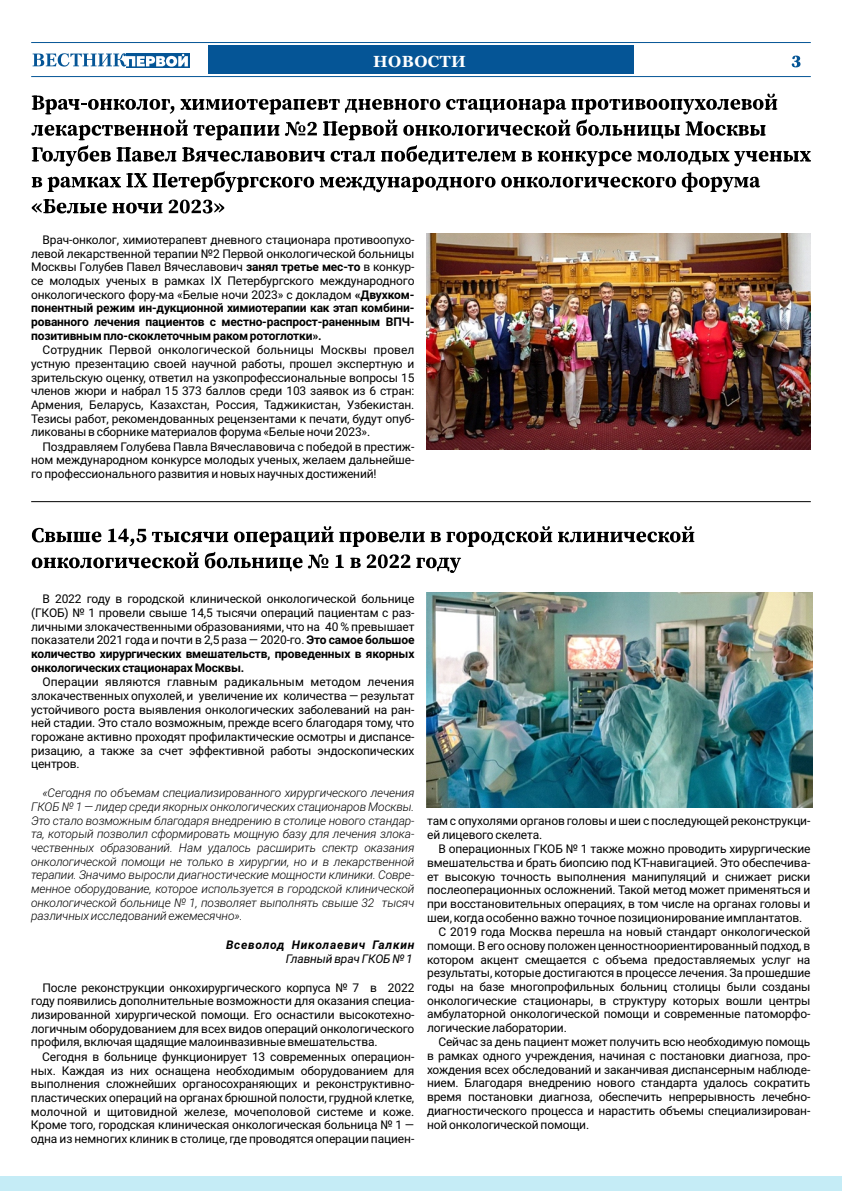
<style>
.page{position:relative;width:842px;height:1191px;background:#fff}
.page>*{position:absolute;margin:0;border:0;box-sizing:border-box;transform-origin:0 0}
.t1{font:700 16px "Georgia";letter-spacing:.025em;color:#fff}
.t2{font:12px/13.7px "Roboto";letter-spacing:-.01em;color:#000;text-align:justify}
.t3{font:italic 300 12px/13.7px "Roboto";letter-spacing:-.01em;color:#000;text-align:justify}
.t4{font:italic 700 12px "Roboto";letter-spacing:.06em;color:#000}
.t5{font:italic 12px "Roboto";letter-spacing:-.015em;color:#000}
.s1{font-weight:700}
</style>
<div class="page">
<img style="left:426px;top:233px;width:384px;height:216px">
<hr style="left:31px;top:42px;width:780px;height:1px;background:#055596">
<hr style="left:31px;top:76px;width:780px;height:1px;background:#055596">
<div style="left:208px;top:46px;width:426px;height:28px;background:#055596"></div>
<svg style="left:31px;top:94px;width:780px;height:98px"></svg>
<svg style="left:32px;top:199px;width:131px;height:14px"></svg>
<svg style="left:169px;top:200px;width:55px;height:13px"></svg>
<svg style="left:558px;top:526px;width:136px;height:16px"></svg>
<svg style="left:32px;top:526px;width:520px;height:47px"></svg>
<img style="left:426px;top:592px;width:387px;height:215px">
<hr style="left:31px;top:501px;width:780px;height:1px;background:#000">
<div style="left:0;top:1176px;width:842px;height:15px;background:#c5ecf6"></div>
<div style="left:126px;top:53px;width:63px;height:15px;background:#055596"></div>
<svg style="left:33px;top:53px;width:155px;height:14px"></svg>
<svg style="left:792px;top:56px;width:8px;height:11px"></svg>
<h1 class="t1" style="left:373px;top:55px;width:94px">НОВОСТИ</h1>
<p class="t2" style="left:31px;top:234px;width:385px;text-indent:11px">Врач-онколог, химиотерапевт дневного стационара противоопухо&shy;левой лекарственной терапии №2 Первой онкологической больницы Москвы Голубев Павел Вячеславович <span class="s1">занял третье мес-то</span> в конкур&shy;се молодых ученых в рамках IX Петербургского международного онкологического фору-ма «Белые ночи 2023» с докладом <span class="s1">«Двухком&shy;понентный режим ин-дукционной химиотерапии как этап комбини&shy;рованного лечения пациентов с местно-распрост-раненным ВПЧ&shy;позитивным пло-скоклеточным раком ротоглотки».</span></p>
<p class="t2" style="left:31px;top:344px;width:385px;text-indent:11px">Сотрудник Первой онкологической больницы Москвы провел устную презентацию своей научной работы, прошел экспертную и зрительскую оценку, ответил на узкопрофессиональные вопросы 15 членов жюри и набрал 15 373 баллов среди 103 заявок из 6 стран:<br>Армения, Беларусь, Казахстан, Россия, Таджикистан, Узбекистан.<br>Тезисы работ, рекомендованных рецензентами к печати, будут опуб&shy;ликованы в сборнике материалов форума «Белые ночи 2023».</p>
<p class="t2" style="left:31px;top:441px;width:385px;text-indent:11px">Поздравляем Голубева Павла Вячеславовича с победой в престиж&shy;ном международном конкурсе молодых ученых, желаем дальнейше&shy;го профессионального развития и новых научных достижений!</p>
<p class="t2" style="left:31px;top:593px;width:385px;text-indent:11px">В 2022 году в городской клинической онкологической больнице (ГКОБ) № 1 провели свыше 14,5 тысячи операций пациентам с раз&shy;личными злокачественными образованиями, что на 40 % превышает показатели 2021 года и почти в 2,5 раза — 2020-го. <span class="s1">Это самое большое количество хирургических вмешательств, проведенных в якорных онкологических стационарах Москвы.</span></p>
<p class="t2" style="left:31px;top:676px;width:385px;text-indent:11px">Операции являются главным радикальным методом лечения злокачественных опухолей, и увеличение их количества — результат устойчивого роста выявления онкологических заболеваний на ран&shy;ней стадии. Это стало возможным, прежде всего благодаря тому, что горожане активно проходят профилактические осмотры и диспансе&shy;ризацию, а также за счет эффективной работы эндоскопических центров.</p>
<p class="t3" style="left:31px;top:787px;width:385px;text-indent:11px">«Сегодня по объемам специализированного хирургического лечения ГКОБ № 1 — лидер среди якорных онкологических стационаров Москвы.<br>Это стало возможным благодаря внедрению в столице нового стандар&shy;та, который позволил сформировать мощную базу для лечения злока&shy;чественных образований. Нам удалось расширить спектр оказания онкологической помощи не только в хирургии, но и в лекарственной терапии. Значимо выросли диагностические мощности клиники. Совре&shy;менное оборудование, которое используется в городской клинической онкологической больнице № 1, позволяет выполнять свыше 32 тысяч различных исследований ежемесячно».</p>
<p class="t4" style="left:226px;top:940px;width:190px">Всеволод Николаевич Галкин</p>
<p class="t5" style="left:286px;top:953px;width:129px">Главный врач ГКОБ № 1</p>
<p class="t2" style="left:31px;top:981px;width:385px;text-indent:11px">После реконструкции онкохирургического корпуса № 7 в 2022 году появились дополнительные возможности для оказания специа&shy;лизированной хирургической помощи. Его оснастили высокотехно&shy;логичным оборудованием для всех видов операций онкологического профиля, включая щадящие малоинвазивные вмешательства.</p>
<p class="t2" style="left:31px;top:1051px;width:385px;text-indent:11px">Сегодня в больнице функционирует 13 современных операцион&shy;ных. Каждая из них оснащена необходимым оборудованием для выполнения сложнейших органосохраняющих и реконструктивно&shy;пластических операций на органах брюшной полости, грудной клетке, молочной и щитовидной железе, мочеполовой системе и коже.<br>Кроме того, городская клиническая онкологическая больница № 1 — одна из немногих клиник в столице, где проводятся операции пациен-</p>
<p class="t2" style="left:427px;top:815px;width:385px">там с опухолями органов головы и шеи с последующей реконструкци&shy;ей лицевого скелета.</p>
<p class="t2" style="left:438px;top:843px;width:373px">В операционных ГКОБ № 1 также можно проводить хирургические</p>
<p class="t2" style="left:427px;top:857px;width:385px">вмешательства и брать биопсию под КТ-навигацией. Это обеспечива-</p>
<p class="t2" style="left:427px;top:871px;width:385px">ет высокую точность выполнения манипуляций и снижает риски</p>
<p class="t2" style="left:427px;top:884px;width:385px">послеоперационных осложнений. Такой метод может применяться и</p>
<p class="t2" style="left:427px;top:898px;width:385px">при восстановительных операциях, в том числе на органах головы и</p>
<p class="t2" style="left:427px;top:912px;width:377px">шеи, когда особенно важно точное позиционирование имплантатов.</p>
<p class="t2" style="left:438px;top:926px;width:373px">С 2019 года Москва перешла на новый стандарт онкологической</p>
<p class="t2" style="left:427px;top:940px;width:385px">помощи. В его основу положен ценностноориентированный подход, в</p>
<p class="t2" style="left:427px;top:953px;width:385px">котором акцент смещается с объема предоставляемых услуг на</p>
<p class="t2" style="left:427px;top:967px;width:385px">результаты, которые достигаются в процессе лечения. За прошедшие</p>
<p class="t2" style="left:427px;top:981px;width:385px">годы на базе многопрофильных больниц столицы были созданы</p>
<p class="t2" style="left:427px;top:994px;width:385px">онкологические стационары, в структуру которых вошли центры</p>
<p class="t2" style="left:427px;top:1008px;width:385px">амбулаторной онкологической помощи и современные патоморфо-</p>
<p class="t2" style="left:427px;top:1022px;width:141px">логические лаборатории.</p>
<p class="t2" style="left:438px;top:1036px;width:373px">Сейчас за день пациент может получить всю необходимую помощь</p>
<p class="t2" style="left:427px;top:1050px;width:385px">в рамках одного учреждения, начиная с постановки диагноза, про-</p>
<p class="t2" style="left:427px;top:1064px;width:385px">хождения всех обследований и заканчивая диспансерным наблюде-</p>
<p class="t2" style="left:427px;top:1077px;width:385px">нием. Благодаря внедрению нового стандарта удалось сократить</p>
<p class="t2" style="left:427px;top:1091px;width:385px">время постановки диагноза, обеспечить непрерывность лечебно-</p>
<p class="t2" style="left:427px;top:1105px;width:385px">диагностического процесса и нарастить объемы специализирован-</p>
<p class="t2" style="left:427px;top:1118px;width:164px">ной онкологической помощи.</p>
</div>
